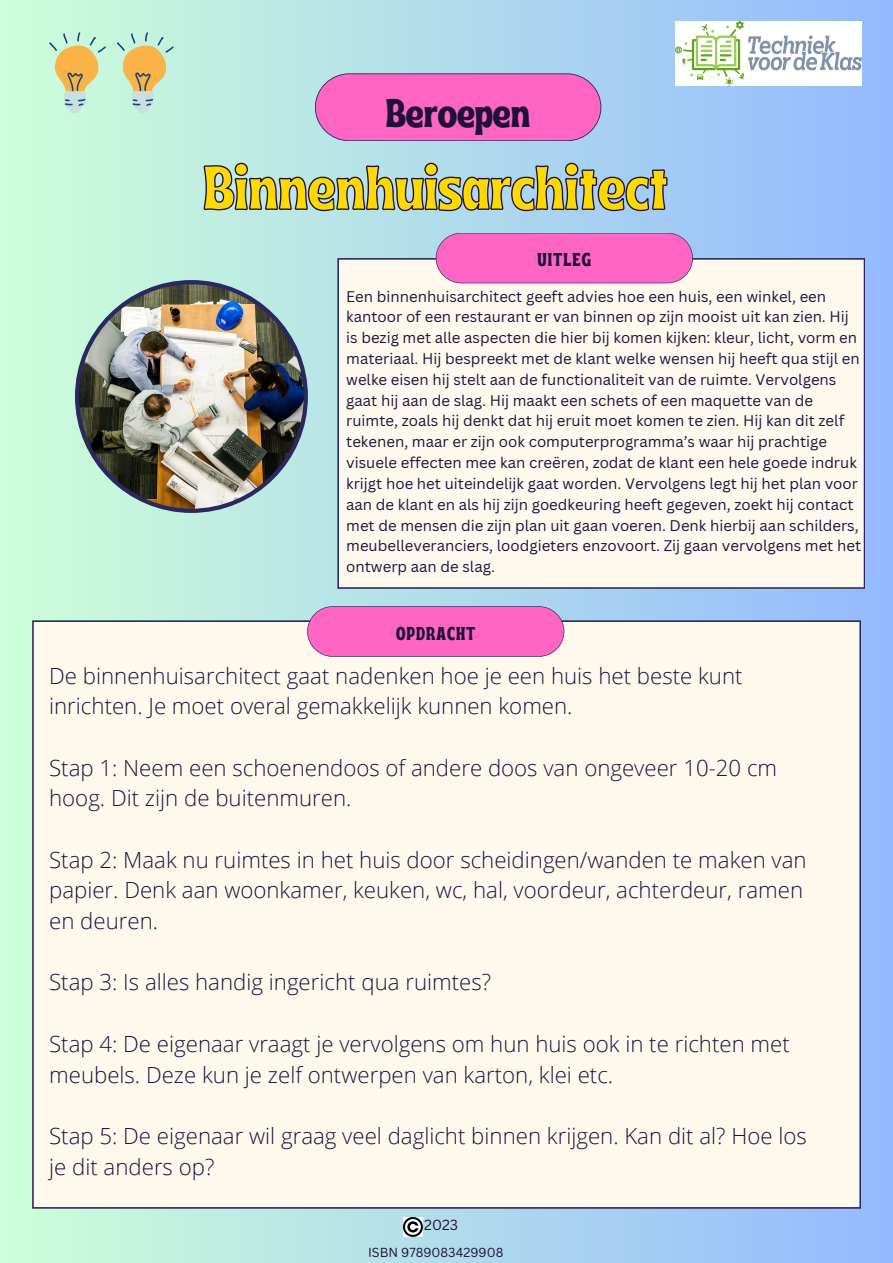
<style>
.page{position:relative;width:893px;height:1263px;background:#fff}
.page>*{position:absolute;margin:0;border:0;box-sizing:border-box;transform-origin:0 0}
.t1{font:61.35px "Ayr Tropika Island Int";color:#ffd900}
.t2{font:39.83px "Ayr Tropika Island Int";color:#201139}
.t3{font:300 22.2px/30.7px "Open Sans";color:#201139}
.t4{font:18.6px "Ayr Tropika Island Int";letter-spacing:.055em;color:#201139}
.t5{font:15px/20.9px "Canva Sans";color:#201139}
.t6{font:14.25px "Canva Sans";color:#201139}
.t7{font:12.75px "Canva Sans";color:#201139}
</style>
<div class="page">
<div style="left:0;top:0;width:893px;height:1263px;background:linear-gradient(to right,#cdffd8,#94b9ff)"></div>
<div style="left:337px;top:258px;width:528px;height:331px;background:#fff9ed"></div>
<div style="left:32px;top:620px;width:829px;height:589px;background:#fff9ed"></div>
<svg style="left:307px;top:606px;width:257px;height:51px;background:#f76ac3"></svg>
<svg style="left:315px;top:73px;width:286px;height:68px;background:#f46ac3"></svg>
<img style="left:75px;top:280px;width:233px;height:233px">
<img style="left:675px;top:22px;width:186px;height:64px">
<img style="left:404px;top:1217px;width:19px;height:19px">
<svg style="left:436px;top:233px;width:257px;height:50px;background:#f86ac3"></svg>
<svg style="left:49px;top:32px;width:57px;height:81px;background:#cfd9a9"></svg>
<svg style="left:202px;top:162px;width:466px;height:50px;background:#99bbcd"></svg>
<svg style="left:117px;top:32px;width:57px;height:81px;background:#cdd6aa"></svg>
<h4 class="t2" style="left:386px;top:75px;width:146px">Beroepen</h4>
<h1 class="t1" style="left:203px;top:129px;width:466px">Binnenhuisarchitect</h1>
<h3 class="t4" style="left:537px;top:242px;width:55px">UITLEG</h3>
<h4 class="t5" style="left:346px;top:285px;width:516px">Een binnenhuisarchitect geeft advies hoe een huis, een winkel, een kantoor of een restaurant er van binnen op zijn mooist uit kan zien. Hij is bezig met alle aspecten die hier bij komen kijken: kleur, licht, vorm en materiaal. Hij bespreekt met de klant welke wensen hij heeft qua stijl en welke eisen hij stelt aan de functionaliteit van de ruimte. Vervolgens gaat hij aan de slag. Hij maakt een schets of een maquette van de ruimte, zoals hij denkt dat hij eruit moet komen te zien. Hij kan dit zelf tekenen, maar er zijn ook computerprogramma’s waar hij prachtige visuele effecten mee kan creëren, zodat de klant een hele goede indruk krijgt hoe het uiteindelijk gaat worden. Vervolgens legt hij het plan voor aan de klant en als hij zijn goedkeuring heeft gegeven, zoekt hij contact met de mensen die zijn plan uit gaan voeren. Denk hierbij aan schilders, meubelleveranciers, loodgieters enzovoort. Zij gaan vervolgens met het ontwerp aan de slag.</h4>
<p class="t4" style="left:396px;top:615px;width:81px">OPDRACHT</p>
<h5 class="t3" style="left:49px;top:659px;width:695px">De binnenhuisarchitect gaat nadenken hoe je een huis het beste kunt inrichten. Je moet overal gemakkelijk kunnen komen.</h5>
<h3 class="t3" style="left:49px;top:752px;width:729px">Stap 1: Neem een schoenendoos of andere doos van ongeveer 10-20 cm hoog. Dit zijn de buitenmuren.</h3>
<h4 class="t3" style="left:49px;top:844px;width:759px">Stap 2: Maak nu ruimtes in het huis door scheidingen/wanden te maken van papier. Denk aan woonkamer, keuken, wc, hal, voordeur, achterdeur, ramen en deuren.</h4>
<h4 class="t3" style="left:49px;top:966px;width:443px">Stap 3: Is alles handig ingericht qua ruimtes?</h4>
<h4 class="t3" style="left:49px;top:1028px;width:742px">Stap 4: De eigenaar vraagt je vervolgens om hun huis ook in te richten met meubels. Deze kun je zelf ontwerpen van karton, klei etc.</h4>
<h4 class="t3" style="left:49px;top:1120px;width:759px">Stap 5: De eigenaar wil graag veel daglicht binnen krijgen. Kan dit al? Hoe los je dit anders op?</h4>
<p class="t6" style="left:424px;top:1215px;width:35px">2023</p>
<p class="t7" style="left:368px;top:1243px;width:137px">ISBN 9789083429908</p>
</div>
